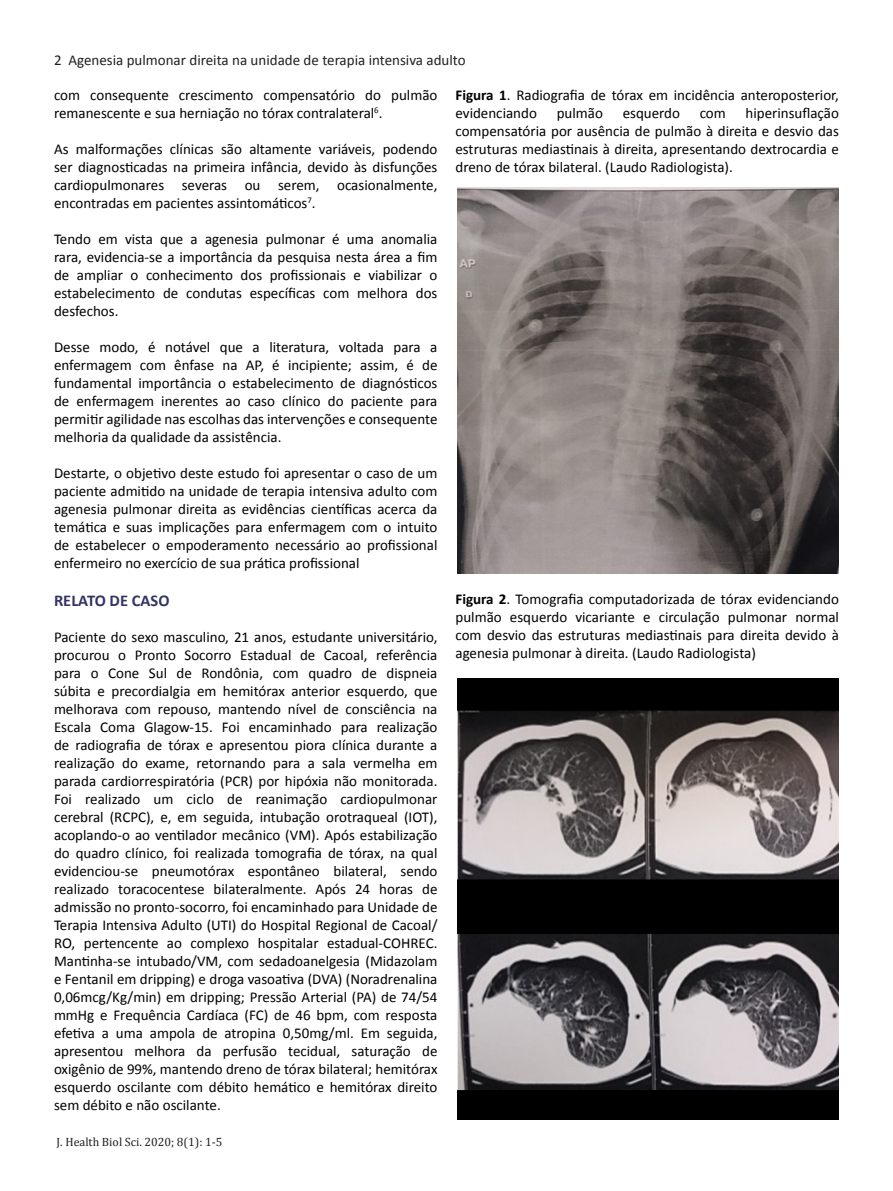
<style>
.page{position:relative;width:893px;height:1191px;background:#fff}
.page>*{position:absolute;margin:0;border:0;box-sizing:border-box;transform-origin:0 0}
.t1{font:700 16.5px "Calibri";color:#343465}
.t2{font:15px/18px "Calibri";color:#000;text-align:justify}
.t3{font:15px "Calibri";color:#231f20}
.t4{font:12px "Cambria";color:#231f20}
.s1{font-weight:700}
</style>
<div class="page">
<img style="left:457px;top:187px;width:381px;height:387px">
<img style="left:458px;top:678px;width:381px;height:441px">
<p class="t3" style="left:54px;top:51px;width:413px">2 Agenesia pulmonar direita na unidade de terapia intensiva adulto</p>
<p class="t2" style="left:54px;top:86px;width:385px">com consequente crescimento compensatório do pulmão remanescente e sua herniação no tórax contralateral<sup>6</sup>.</p>
<p class="t2" style="left:54px;top:140px;width:385px">As malformações clínicas são altamente variáveis, podendo ser diagnosticadas na primeira infância, devido às disfunções cardiopulmonares severas ou serem, ocasionalmente, encontradas em pacientes assintomáticos<sup>7</sup>.</p>
<p class="t2" style="left:54px;top:230px;width:385px">Tendo em vista que a agenesia pulmonar é uma anomalia rara, evidencia-se a importância da pesquisa nesta área a fim de ampliar o conhecimento dos profissionais e viabilizar o estabelecimento de condutas específicas com melhora dos desfechos.</p>
<p class="t2" style="left:54px;top:338px;width:385px">Desse modo, é notável que a literatura, voltada para a enfermagem com ênfase na AP, é incipiente; assim, é de fundamental importância o estabelecimento de diagnósticos de enfermagem inerentes ao caso clínico do paciente para permitir agilidade nas escolhas das intervenções e consequente melhoria da qualidade da assistência.</p>
<p class="t2" style="left:54px;top:464px;width:385px">Destarte, o objetivo deste estudo foi apresentar o caso de um paciente admitido na unidade de terapia intensiva adulto com agenesia pulmonar direita as evidências científicas acerca da temática e suas implicações para enfermagem com o intuito de estabelecer o empoderamento necessário ao profissional enfermeiro no exercício de sua prática profissional</p>
<p class="t1" style="left:54px;top:589px;width:117px">RELATO DE CASO</p>
<p class="t2" style="left:54px;top:627px;width:385px">Paciente do sexo masculino, 21 anos, estudante universitário, procurou o Pronto Socorro Estadual de Cacoal, referência para o Cone Sul de Rondônia, com quadro de dispneia súbita e precordialgia em hemitórax anterior esquerdo, que melhorava com repouso, mantendo nível de consciência na Escala Coma Glagow-15. Foi encaminhado para realização de radiografia de tórax e apresentou piora clínica durante a realização do exame, retornando para a sala vermelha em parada cardiorrespiratória (PCR) por hipóxia não monitorada.<br>Foi realizado um ciclo de reanimação cardiopulmonar cerebral (RCPC), e, em seguida, intubação orotraqueal (IOT), acoplando-o ao ventilador mecânico (VM). Após estabilização do quadro clínico, foi realizada tomografia de tórax, na qual evidenciou-se pneumotórax espontâneo bilateral, sendo realizado toracocentese bilateralmente. Após 24 horas de admissão no pronto-socorro, foi encaminhado para Unidade de Terapia Intensiva Adulto (UTI) do Hospital Regional de Cacoal/ RO, pertencente ao complexo hospitalar estadual-COHREC.<br>Mantinha-se intubado/VM, com sedadoanelgesia (Midazolam e Fentanil em dripping) e droga vasoativa (DVA) (Noradrenalina 0,06mcg/Kg/min) em dripping; Pressão Arterial (PA) de 74/54 mmHg e Frequência Cardíaca (FC) de 46 bpm, com resposta efetiva a uma ampola de atropina 0,50mg/ml. Em seguida, apresentou melhora da perfusão tecidual, saturação de oxigênio de 99%, mantendo dreno de tórax bilateral; hemitórax esquerdo oscilante com débito hemático e hemitórax direito sem débito e não oscilante.</p>
<p class="t2" style="left:455px;top:86px;width:385px"><span class="s1">Figura 1</span>. Radiografia de tórax em incidência anteroposterior, evidenciando</p>
<p class="t2" style="left:455px;top:104px;width:385px;text-indent:290px">hiperinsuflação compensatória por ausência de pulmão à direita e desvio das estruturas mediastinais à direita, apresentando dextrocardia e dreno de tórax bilateral. (Laudo Radiologista).</p>
<p class="t2" style="left:557px;top:104px;width:48px">pulmão</p>
<p class="t2" style="left:623px;top:104px;width:59px">esquerdo</p>
<p class="t2" style="left:700px;top:104px;width:28px">com</p>
<p class="t2" style="left:455px;top:590px;width:385px"><span class="s1">Figura 2</span>. Tomografia computadorizada de tórax evidenciando pulmão esquerdo vicariante e circulação pulmonar normal com desvio das estruturas mediastinais para direita devido à agenesia pulmonar à direita. (Laudo Radiologista)</p>
<p class="t4" style="left:57px;top:1135px;width:167px">J. Health Biol Sci. 2020; 8(1): 1-5</p>
</div>
